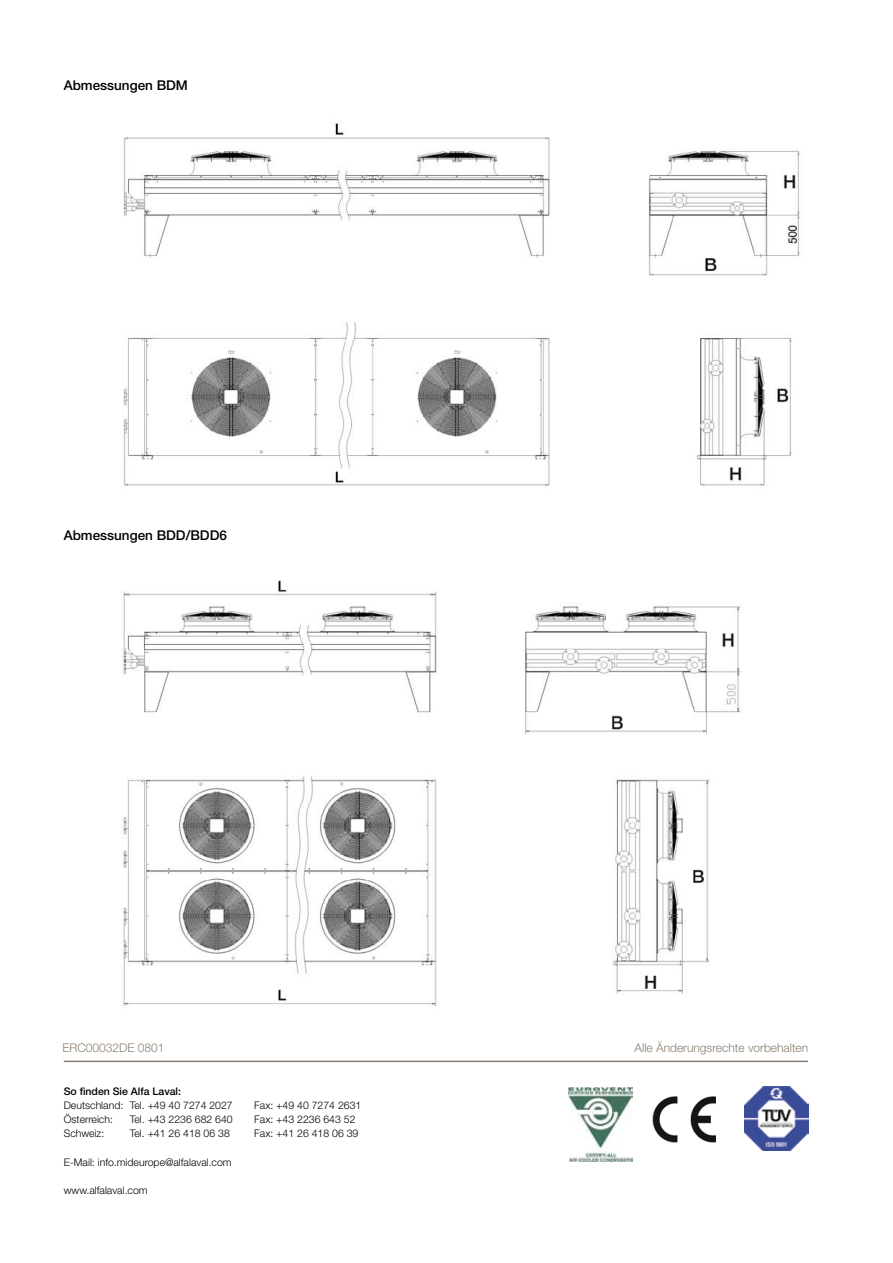
<style>
.page{position:relative;width:893px;height:1263px;background:#fff}
.page>*{position:absolute;margin:0;border:0;box-sizing:border-box;transform-origin:0 0}
.t1{font:500 13.5px "Helvetica Neue";color:#000}
.t2{font:300 12px "Helvetica Neue";color:#8c7e71}
.t3{font:300 10.5px "Helvetica Neue";color:#000}
.t4{font:500 10.5px "Helvetica Neue";color:#000}
</style>
<div class="page">
<hr style="left:64px;top:1060px;width:744px;height:2px;background:#8c7e71">
<img style="left:652px;top:1096px;width:64px;height:46px">
<img style="left:745px;top:1087px;width:63px;height:64px">
<img style="left:568px;top:1087px;width:64px;height:74px">
<img style="left:123px;top:123px;width:678px;height:364px">
<img style="left:121px;top:580px;width:621px;height:427px">
<p class="t1" style="left:64px;top:77px;width:126px">Abmessungen BDM</p>
<p class="t1" style="left:64px;top:527px;width:165px">Abmessungen BDD/BDD6</p>
<p class="t2" style="left:62px;top:1040px;width:104px">ERC00032DE 0801</p>
<p class="t4" style="left:64px;top:1084px;width:119px">So finden Sie Alfa Laval:</p>
<p class="t3" style="left:64px;top:1099px;width:171px">Deutschland: Tel. +49 40 7274 2027</p>
<p class="t3" style="left:254px;top:1099px;width:109px">Fax: +49 40 7274 2631</p>
<p class="t3" style="left:64px;top:1113px;width:51px">Österreich:</p>
<p class="t3" style="left:130px;top:1113px;width:105px">Tel. +43 2236 682 640</p>
<p class="t3" style="left:254px;top:1113px;width:103px">Fax: +43 2236 643 52</p>
<p class="t3" style="left:64px;top:1127px;width:42px">Schweiz:</p>
<p class="t3" style="left:130px;top:1127px;width:102px">Tel. +41 26 418 06 38</p>
<p class="t3" style="left:254px;top:1127px;width:106px">Fax: +41 26 418 06 39</p>
<p class="t3" style="left:64px;top:1156px;width:169px">E-Mail: info.mideurope@alfalaval.com</p>
<p class="t3" style="left:64px;top:1184px;width:85px">www.alfalaval.com</p>
<p class="t2" style="left:635px;top:1040px;width:175px">Alle Änderungsrechte vorbehalten</p>
</div>
